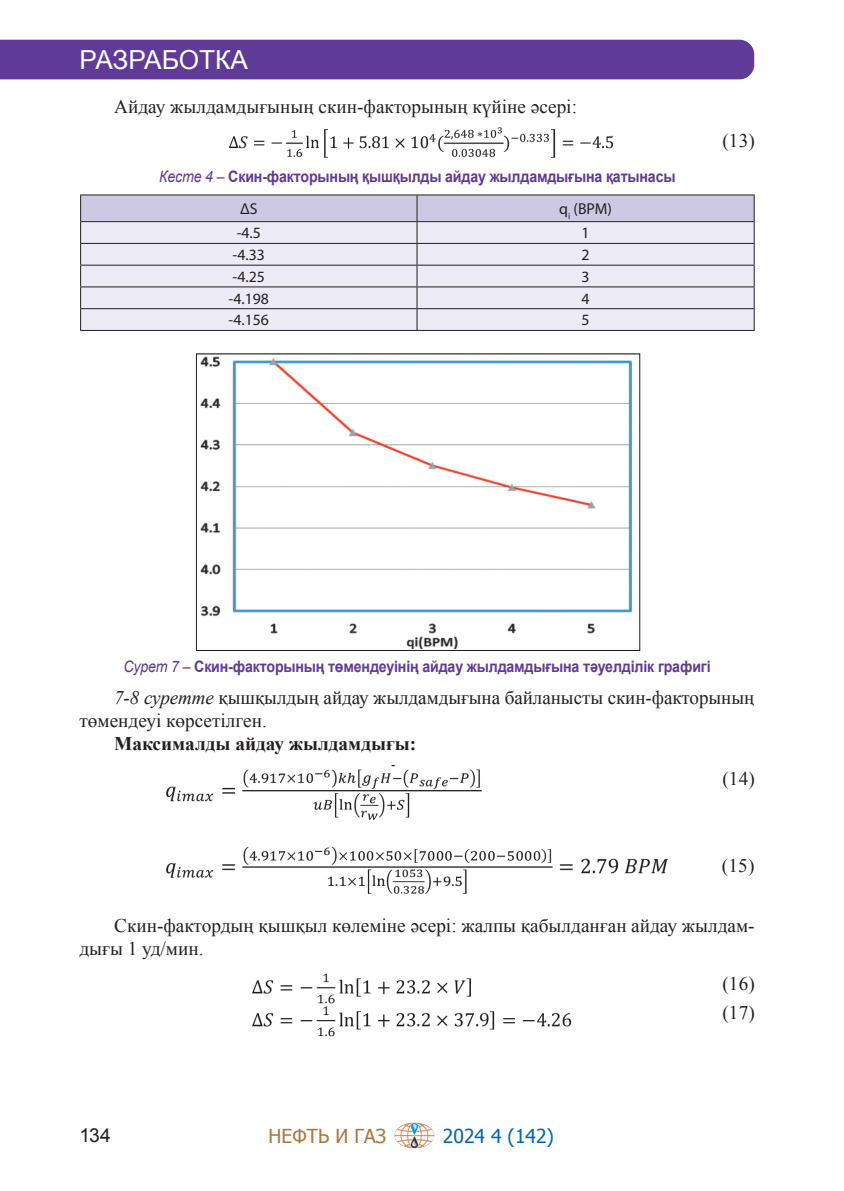
<style>
.page{position:relative;width:844px;height:1191px;background:#fff}
.page>*{position:absolute;margin:0;border:0;box-sizing:border-box;transform-origin:0 0}
.t1{font:26.25px "Arial";color:#fff}
.Основной_текст{font:19.25px/22.8px "Times New Roman";color:#231f20}
.Основной_текст-2{font:700 19.25px "Times New Roman";color:#231f20}
.t2{font:19.25px "Tahoma";color:#0166b3}
.t3{font:19.25px "Tahoma";color:#a97841}
.t4{font:19.25px "Arial";color:#231f20}
.Рис__подпись{font:700 15.75px "Arial";letter-spacing:-.01em;color:#603a97;scale:.9 1}
.t5{font:15.75px "K Myriad Pro";color:#231f20}
.s1{font-weight:400;font-style:italic}
.s2{font-style:italic}
</style>
<div class="page">
<div style="left:0;top:40px;width:754px;height:39px;background:#603a97"></div>
<img style="left:229px;top:127px;width:383px;height:31px">
<hr style="left:80px;top:194px;width:337px;height:1px;background:#231f20">
<hr style="left:417px;top:194px;width:337px;height:1px;background:#231f20">
<hr style="left:80px;top:330px;width:337px;height:1px;background:#231f20">
<hr style="left:417px;top:330px;width:337px;height:1px;background:#231f20">
<svg style="left:80px;top:195px;width:674px;height:135px;background:#dddbe7"></svg>
<img style="left:200px;top:356px;width:433px;height:293px">
<div style="left:196px;top:353px;width:444px;height:298px;border:1px solid #231f20"></div>
<img style="left:167px;top:765px;width:500px;height:128px">
<img style="left:252px;top:973px;width:320px;height:64px">
<img style="left:394px;top:1122px;width:41px;height:26px">
<h1 class="t1" style="left:80px;top:43px;width:170px">РАЗРАБОТКА</h1>
<p class="Основной_текст" style="left:114px;top:94px;width:464px">Айдау жылдамдығының скин-факторының күйіне әсері:</p>
<p class="Рис__подпись" style="left:159px;top:166px;width:575px"><span class="s1">Кесте 4 –</span> Скин-факторының қышқылды айдау жылдамдығына қатынасы</p>
<p class="t5" style="left:240px;top:200px;width:19px">ΔS</p>
<p class="t5" style="left:559px;top:200px;width:54px">q<sub>i</sub> (BPM)</p>
<p class="t5" style="left:236px;top:224px;width:26px">-4.5</p>
<p class="t5" style="left:581px;top:224px;width:10px">1</p>
<p class="t5" style="left:232px;top:246px;width:34px">-4.33</p>
<p class="t5" style="left:581px;top:246px;width:10px">2</p>
<p class="t5" style="left:232px;top:268px;width:34px">-4.25</p>
<p class="t5" style="left:581px;top:268px;width:10px">3</p>
<p class="t5" style="left:228px;top:290px;width:42px">-4.198</p>
<p class="t5" style="left:581px;top:290px;width:10px">4</p>
<p class="t5" style="left:228px;top:311px;width:42px">-4.156</p>
<p class="t5" style="left:581px;top:311px;width:10px">5</p>
<p class="Основной_текст" style="left:722px;top:129px;width:34px">(13)</p>
<p class="Рис__подпись" style="left:123px;top:656px;width:653px"><span class="s1">Сурет 7 –</span> Скин-факторының төмендеуінің айдау жылдамдығына тәуелділік графигі</p>
<p class="Основной_текст" style="left:79px;top:686px;width:676px;text-indent:35px"><span class="s2">7-8 суретте</span> қышқылдың айдау жылдамдығына байланысты скин-факторының төмендеуі көрсетілген.</p>
<p class="Основной_текст-2" style="left:114px;top:730px;width:303px">Максималды айдау жылдамдығы:</p>
<p class="Основной_текст" style="left:722px;top:767px;width:34px">(14)</p>
<p class="Основной_текст" style="left:721px;top:854px;width:34px">(15)</p>
<p class="Основной_текст" style="left:79px;top:913px;width:676px;text-indent:35px">Скин-фактордың қышқыл көлеміне әсері: жалпы қабылданған айдау жылдам&shy;дығы 1 уд/мин.</p>
<p class="Основной_текст" style="left:722px;top:972px;width:34px">(16)</p>
<p class="t4" style="left:79px;top:1122px;width:33px">134</p>
<p class="t3" style="left:268px;top:1122px;width:119px">НЕФТЬ И ГАЗ</p>
<p class="t2" style="left:443px;top:1122px;width:112px">2024 4 (142)</p>
<p class="Основной_текст" style="left:722px;top:1000px;width:34px">(17)</p>
</div>
